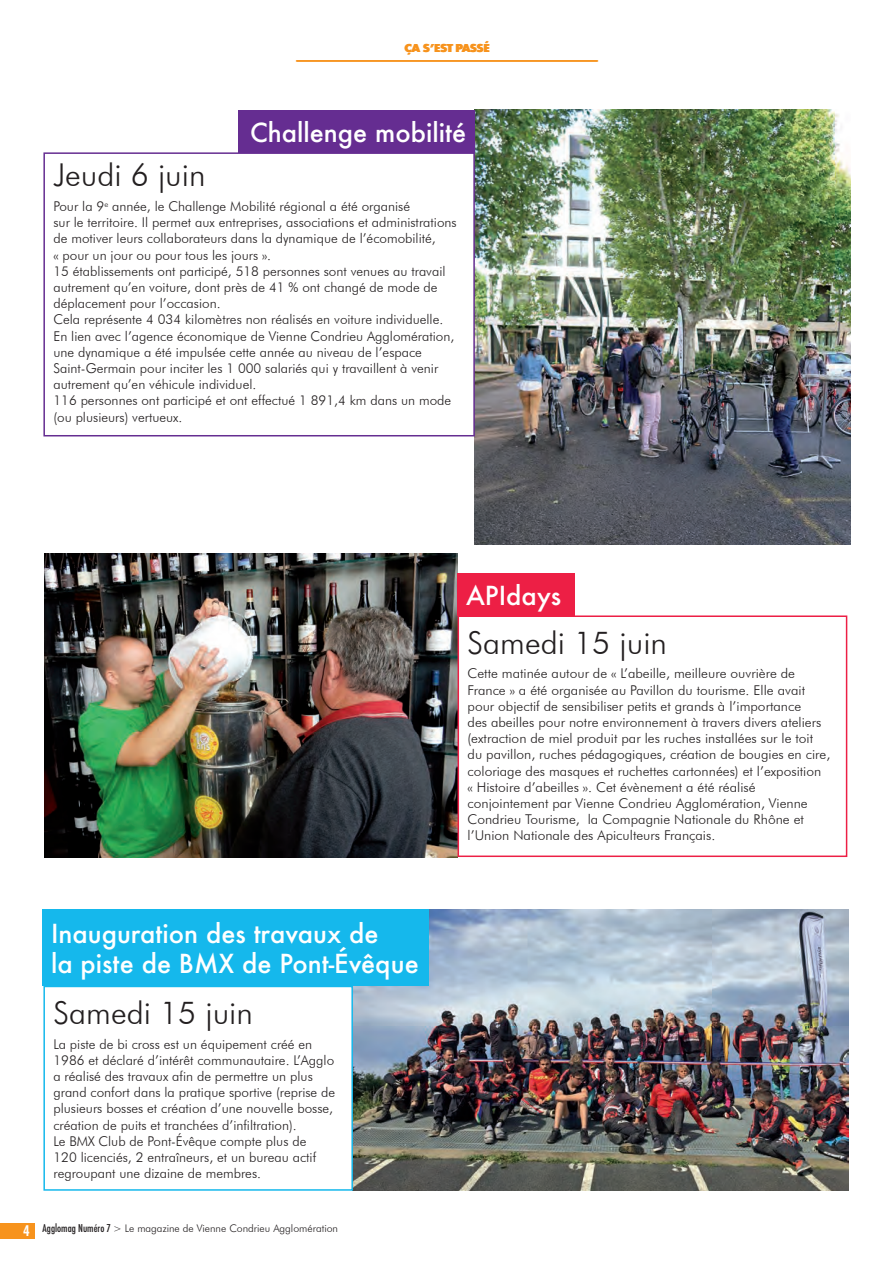
<style>
.page{position:relative;width:893px;height:1263px;background:#fff}
.page>*{position:absolute;margin:0;border:0;box-sizing:border-box;transform-origin:0 0}
.t1{font:300 31.5px "Futura BT";color:#231f20}
.t2{font:500 25.5px "Futura";color:#fff}
.t3{font:700 condensed 15px "Futura BT";color:#fff}
.t4{font:300 13.5px/16.2px "Futura BT";color:#231f20}
.t5{font:700 12px "Futura PT";color:#f7931d}
.t6{font:300 10.5px "Futura BT";color:#231f20}
.s1{font-family:"Futura";font-weight:500;font-stretch:condensed}
</style>
<div class="page">
<div style="left:0;top:1222px;width:34px;height:16px;background:#f7931d"></div>
<hr style="left:297px;top:60px;width:301px;height:2px;background:#f7931d">
<hr style="left:296px;top:60px;width:301px;height:2px;background:#f7931d">
<img style="left:44px;top:554px;width:413px;height:303px">
<img style="left:353px;top:909px;width:495px;height:282px">
<img style="left:475px;top:110px;width:375px;height:435px">
<div style="left:43px;top:909px;width:386px;height:77px;background:#15b8ec"></div>
<div style="left:458px;top:615px;width:389px;height:242px;border:2px solid #ed1f45"></div>
<div style="left:43px;top:986px;width:310px;height:205px;border:2px solid #15b8ec"></div>
<div style="left:458px;top:573px;width:117px;height:42px;background:#ed1f45"></div>
<div style="left:43px;top:152px;width:432px;height:284px;border:2px solid #652d91"></div>
<div style="left:239px;top:110px;width:236px;height:42px;background:#652d91"></div>
<p class="t5" style="left:405px;top:40px;width:86px">ÇA S’EST PASSÉ</p>
<p class="t2" style="left:250px;top:115px;width:218px">Challenge mobilité</p>
<p class="t1" style="left:53px;top:156px;width:154px">Jeudi 6 juin</p>
<p class="t4" style="left:53px;top:198px;width:358px">Pour la 9<sup>e</sup> année, le Challenge Mobilité régional a été organisé</p>
<p class="t4" style="left:53px;top:214px;width:405px">sur le territoire. Il permet aux entreprises, associations et administrations de motiver leurs collaborateurs dans la dynamique de l’écomobilité,</p>
<p class="t4" style="left:53px;top:247px;width:219px">« pour un jour ou pour tous les jours ».</p>
<p class="t4" style="left:53px;top:263px;width:394px">15 établissements ont participé, 518 personnes sont venues au travail autrement qu’en voiture, dont près de 41 % ont changé de mode de déplacement pour l’occasion.</p>
<p class="t4" style="left:53px;top:311px;width:391px">Cela représente 4 034 kilomètres non réalisés en voiture individuelle.</p>
<p class="t4" style="left:53px;top:328px;width:402px">En lien avec l’agence économique de Vienne Condrieu Agglomération, une dynamique a été impulsée cette année au niveau de l’espace Saint-Germain pour inciter les 1 000 salariés qui y travaillent à venir autrement qu’en véhicule individuel.</p>
<p class="t4" style="left:53px;top:392px;width:399px">116 personnes ont participé et ont effectué 1 891,4 km dans un mode (ou plusieurs) vertueux.</p>
<p class="t2" style="left:51px;top:916px;width:329px">Inauguration des travaux de</p>
<p class="t2" style="left:51px;top:946px;width:369px">la piste de BMX de Pont-Évêque</p>
<p class="t1" style="left:53px;top:993px;width:201px">Samedi 15 juin</p>
<p class="t4" style="left:53px;top:1035px;width:260px">La piste de bi cross est un équipement créé en</p>
<p class="t4" style="left:53px;top:1052px;width:282px">1986 et déclaré d’intérêt communautaire. L’Agglo</p>
<p class="t4" style="left:53px;top:1068px;width:283px">a réalisé des travaux afin de permettre un plus grand confort dans la pratique sportive (reprise de plusieurs bosses et création d’une nouvelle bosse, création de puits et tranchées d’infiltration).</p>
<p class="t4" style="left:53px;top:1133px;width:264px">Le BMX Club de Pont-Évêque compte plus de<br>120 licenciés, 2 entraîneurs, et un bureau actif regroupant une dizaine de membres.</p>
<p class="t3" style="left:23px;top:1222px;width:8px">4</p>
<p class="t6" style="left:43px;top:1222px;width:297px"><span class="s1">Agglomag Numéro 7</span> &gt; Le magazine de Vienne Condrieu Agglomération</p>
<p class="t2" style="left:466px;top:578px;width:97px">APIdays</p>
<p class="t1" style="left:468px;top:623px;width:201px">Samedi 15 juin</p>
<p class="t4" style="left:468px;top:665px;width:364px">Cette matinée autour de « L’abeille, meilleure ouvrière de France » a été organisée au Pavillon du tourisme. Elle avait pour objectif de sensibiliser petits et grands à l’importance<br>des abeilles pour notre environnement à travers divers ateliers (extraction de miel produit par les ruches installées sur le toit du pavillon, ruches pédagogiques, création de bougies en cire, coloriage des masques et ruchettes cartonnées) et l’exposition</p>
<p class="t4" style="left:468px;top:779px;width:342px">« Histoire d’abeilles ». Cet évènement a été réalisé conjointement par Vienne Condrieu Agglomération, Vienne Condrieu Tourisme, la Compagnie Nationale du Rhône et l’Union Nationale des Apiculteurs Français.</p>
</div>
